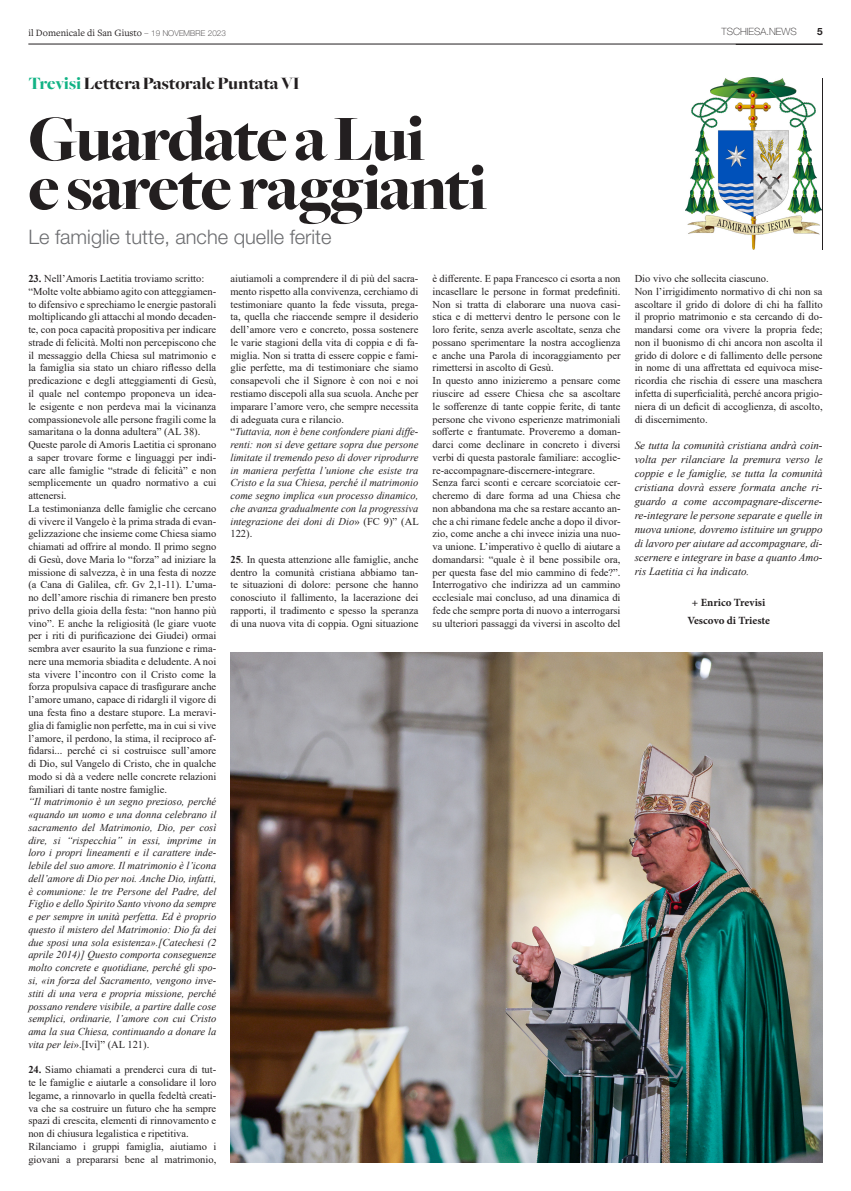
<style>
.page{position:relative;width:851px;height:1191px;background:#fff}
.page>*{position:absolute;margin:0;border:0;box-sizing:border-box;transform-origin:0 0}
.t1{font:900 67px "Freight Big";letter-spacing:-.03em;color:#231f20}
.t2{font:300 20px "Helvetica Neue LT Std";color:#6c6d70}
.t3{font:900 18px "Freight Big";letter-spacing:-.01em;color:#231f20}
.t4{font:italic 11px/14px "Times New Roman";color:#231f20;text-align:justify}
.t5{font:700 11px "Minion Pro";color:#231f20}
.t6{font:10.5px/12.8px "Times New Roman";color:#231f20;text-align:justify}
.t7{font:italic 10.5px/12.8px "Times New Roman";color:#231f20;text-align:justify}
.t8{font:10px "Freight Text Pro";color:#231f20}
.t9{font:100 10px "Helvetica Neue LT Std";color:#231f20}
.t10{font:700 10px "Helvetica Neue LT Std";color:#231f20}
.s1{font-family:"Helvetica Neue LT Std";font-weight:100;font-size:8px}
.s2{color:#12b385}
.s3{font-style:normal}
.s4{font-weight:700}
</style>
<div class="page">
<hr style="left:28px;top:44px;width:794px;height:1px;background:#231f20">
<img style="left:685px;top:78px;width:136px;height:172px">
<img style="left:230px;top:652px;width:592px;height:510px">
<p class="t8" style="left:28px;top:26px;width:199px">il Domenicale di San Giusto <span class="s1">– 19 NOVEMBRE 2023</span></p>
<p class="t9" style="left:721px;top:26px;width:77px">TSCHIESA.NEWS</p>
<p class="t10" style="left:816px;top:26px;width:7px">5</p>
<p class="t3" style="left:28px;top:74px;width:273px"><span class="s2">Trevisi</span> Lettera Pastorale Puntata VI</p>
<p class="t1" style="left:28px;top:102px;width:398px">Guardate a Lui</p>
<p class="t1" style="left:28px;top:151px;width:461px">e sarete raggianti</p>
<p class="t2" style="left:28px;top:225px;width:305px">Le famiglie tutte, anche quelle ferite</p>
<p class="t6" style="left:230px;top:272px;width:189px">aiutiamoli a comprendere il di più del sacra&shy;mento rispetto alla convivenza, cerchiamo di testimoniare quanto la fede vissuta, prega&shy;ta, quella che riaccende sempre il desiderio dell’amore vero e concreto, possa sostenere le varie stagioni della vita di coppia e di fa&shy;miglia. Non si tratta di essere coppie e fami&shy;glie perfette, ma di testimoniare che siamo consapevoli che il Signore è con noi e noi restiamo discepoli alla sua scuola. Anche per imparare l’amore vero, che sempre necessita di adeguata cura e rilancio.</p>
<p class="t7" style="left:230px;top:425px;width:190px"><span class="s3">“</span>Tuttavia, non è bene confondere piani diffe&shy;renti: non si deve gettare sopra due persone limitate il tremendo peso di dover riprodurre in maniera perfetta l’unione che esiste tra Cristo e la sua Chiesa, perché il matrimonio come segno implica «un processo dinamico, che avanza gradualmente con la progressiva integrazione dei doni di Dio<span class="s3">» (FC 9)” (AL 122).</span></p>
<p class="t6" style="left:230px;top:552px;width:189px"><span class="s4">25</span>. In questa attenzione alle famiglie, anche dentro la comunità cristiana abbiamo tan&shy;te situazioni di dolore: persone che hanno conosciuto il fallimento, la lacerazione dei rapporti, il tradimento e spesso la speranza di una nuova vita di coppia. Ogni situazione</p>
<p class="t6" style="left:28px;top:272px;width:177px"><span class="s4">23.</span> Nell’Amoris Laetitia troviamo scritto:</p>
<p class="t6" style="left:28px;top:285px;width:189px">“Molte volte abbiamo agito con atteggiamen&shy;to difensivo e sprechiamo le energie pastorali moltiplicando gli attacchi al mondo decaden&shy;te, con poca capacità propositiva per indicare strade di felicità. Molti non percepiscono che il messaggio della Chiesa sul matrimonio e la famiglia sia stato un chiaro riflesso della predicazione e degli atteggiamenti di Gesù, il quale nel contempo proponeva un idea&shy;le esigente e non perdeva mai la vicinanza compassionevole alle persone fragili come la samaritana o la donna adultera” (AL 38).</p>
<p class="t6" style="left:28px;top:438px;width:189px">Queste parole di Amoris Laetitia ci spronano a saper trovare forme e linguaggi per indi&shy;care alle famiglie “strade di felicità” e non semplicemente un quadro normativo a cui attenersi.</p>
<p class="t6" style="left:28px;top:501px;width:189px">La testimonianza delle famiglie che cercano di vivere il Vangelo è la prima strada di evan&shy;gelizzazione che insieme come Chiesa siamo chiamati ad offrire al mondo. Il primo segno di Gesù, dove Maria lo “forza” ad iniziare la missione di salvezza, è in una festa di nozze (a Cana di Galilea, cfr. Gv 2,1-11). L’uma&shy;no dell’amore rischia di rimanere ben presto privo della gioia della festa: “non hanno più vino”. E anche la religiosità (le giare vuote per i riti di purificazione dei Giudei) ormai sembra aver esaurito la sua funzione e rima&shy;nere una memoria sbiadita e deludente. A noi sta vivere l’incontro con il Cristo come la forza propulsiva capace di trasfigurare anche l’amore umano, capace di ridargli il vigore di una festa fino a destare stupore. La meravi&shy;glia di famiglie non perfette, ma in cui si vive l’amore, il perdono, la stima, il reciproco af&shy;fidarsi... perché ci si costruisce sull’amore di Dio, sul Vangelo di Cristo, che in qualche modo si dà a vedere nelle concrete relazioni familiari di tante nostre famiglie.</p>
<p class="t7" style="left:28px;top:795px;width:189px">“Il matrimonio è un segno prezioso, perché «quando un uomo e una donna celebrano il sacramento del Matrimonio, Dio, per così dire, si “rispecchia” in essi, imprime in loro i propri lineamenti e il carattere inde&shy;lebile del suo amore. Il matrimonio è l’icona dell’amore di Dio per noi. Anche Dio, infatti, è comunione: le tre Persone del Padre, del Figlio e dello Spirito Santo vivono da sempre e per sempre in unità perfetta. Ed è proprio questo il mistero del Matrimonio: Dio fa dei due sposi una sola esistenza».[Catechesi (2 aprile 2014)] Questo comporta conseguenze molto concrete e quotidiane, perché gli spo&shy;si, «in forza del Sacramento, vengono inve&shy;stiti di una vera e propria missione, perché possano rendere visibile, a partire dalle cose semplici, ordinarie, l’amore con cui Cristo ama la sua Chiesa, continuando a donare la vita per lei<span class="s3">».[Ivi]” (AL 121).</span></p>
<p class="t6" style="left:28px;top:1063px;width:189px"><span class="s4">24.</span> Siamo chiamati a prenderci cura di tut&shy;te le famiglie e aiutarle a consolidare il loro legame, a rinnovarlo in quella fedeltà creati&shy;va che sa costruire un futuro che ha sempre spazi di crescita, elementi di rinnovamento e non di chiusura legalistica e ripetitiva.</p>
<p class="t6" style="left:28px;top:1139px;width:189px">Rilanciamo i gruppi famiglia, aiutiamo i giovani a prepararsi bene al matrimonio,</p>
<p class="t6" style="left:432px;top:272px;width:189px">è differente. E papa Francesco ci esorta a non incasellare le persone in format predefiniti.<br>Non si tratta di elaborare una nuova casi&shy;stica e di mettervi dentro le persone con le loro ferite, senza averle ascoltate, senza che possano sperimentare la nostra accoglienza e anche una Parola di incoraggiamento per rimettersi in ascolto di Gesù.</p>
<p class="t6" style="left:432px;top:374px;width:189px">In questo anno inizieremo a pensare come riuscire ad essere Chiesa che sa ascoltare le sofferenze di tante coppie ferite, di tante persone che vivono esperienze matrimoniali sofferte e frantumate. Proveremo a doman&shy;darci come declinare in concreto i diversi verbi di questa pastorale familiare: accoglie&shy;re-accompagnare-discernere-integrare.</p>
<p class="t6" style="left:432px;top:476px;width:189px">Senza farci sconti e cercare scorciatoie cer&shy;cheremo di dare forma ad una Chiesa che non abbandona ma che sa restare accanto an&shy;che a chi rimane fedele anche a dopo il divor&shy;zio, come anche a chi invece inizia una nuo&shy;va unione. L’imperativo è quello di aiutare a domandarsi: “quale è il bene possibile ora, per questa fase del mio cammino di fede?”.<br>Interrogativo che indirizza ad un cammino ecclesiale mai concluso, ad una dinamica di fede che sempre porta di nuovo a interrogarsi su ulteriori passaggi da viversi in ascolto del</p>
<p class="t6" style="left:634px;top:272px;width:135px">Dio vivo che sollecita ciascuno.</p>
<p class="t6" style="left:634px;top:285px;width:189px">Non l’irrigidimento normativo di chi non sa ascoltare il grido di dolore di chi ha fallito il proprio matrimonio e sta cercando di do&shy;mandarsi come ora vivere la propria fede; non il buonismo di chi ancora non ascolta il grido di dolore e di fallimento delle persone in nome di una affrettata ed equivoca mise&shy;ricordia che rischia di essere una maschera infetta di superficialità, perché ancora prigio&shy;niera di un deficit di accoglienza, di ascolto, di discernimento.</p>
<p class="t4" style="left:634px;top:438px;width:189px">Se tutta la comunità cristiana andrà coin&shy;volta per rilanciare la premura verso le coppie e le famiglie, se tutta la comunità cristiana dovrà essere formata anche ri&shy;guardo a come accompagnare-discerne&shy;re-integrare le persone separate e quelle in nuova unione, dovremo istituire un gruppo di lavoro per aiutare ad accompagnare, di&shy;scernere e integrare in base a quanto Amo&shy;ris Laetitia ci ha indicato.</p>
<p class="t5" style="left:691px;top:595px;width:75px">+ Enrico Trevisi</p>
<p class="t5" style="left:687px;top:613px;width:84px">Vescovo di Trieste</p>
</div>
